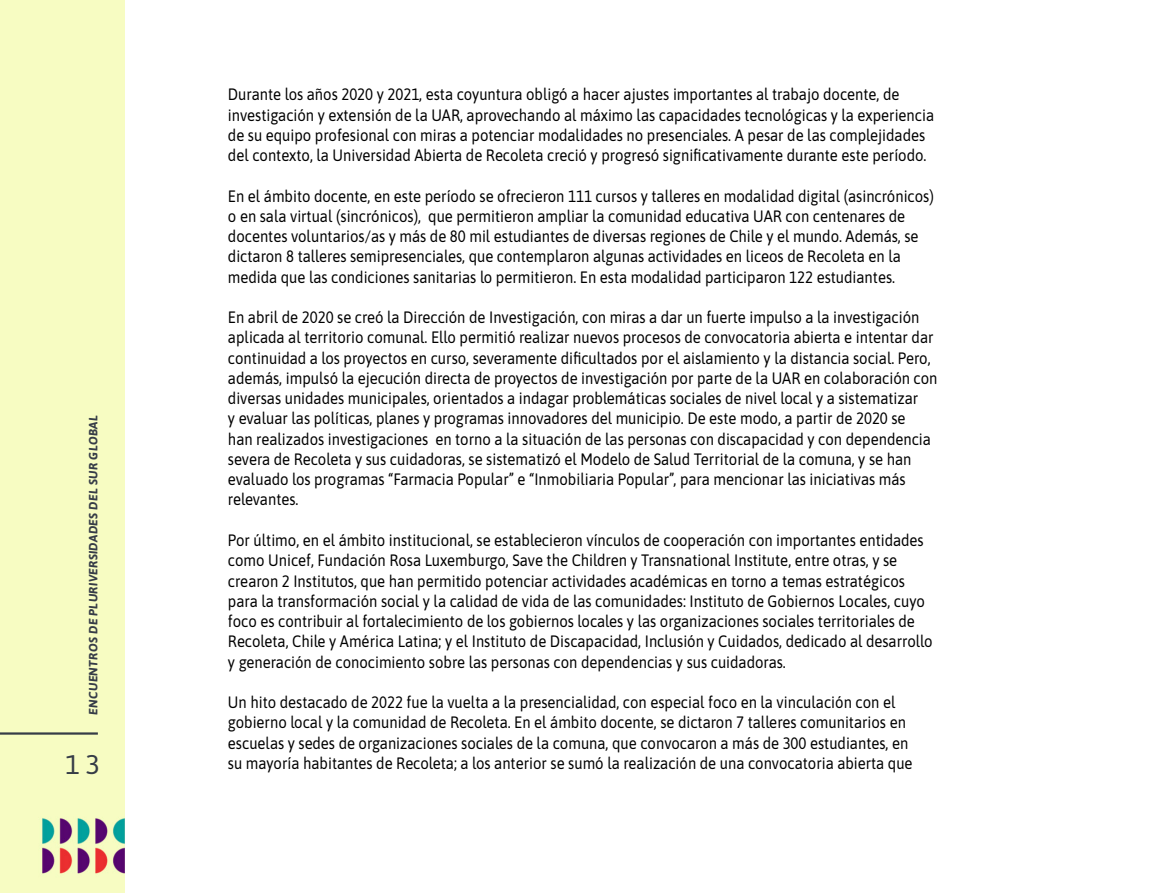
<style>
.page{position:relative;width:1149px;height:893px;background:#fff}
.page>*{position:absolute;margin:0;border:0;box-sizing:border-box;transform-origin:0 0}
.t1{font:27px "Asap";color:#363c47}
.t2{font:16.5px/20.2px "Asap";color:#000;scale:.9 1}
.t3{font:italic 700 12px "Asap";letter-spacing:.02em;color:#363c47}
</style>
<div class="page">
<div style="left:0;top:0;width:125px;height:893px;background:#f7fcc2"></div>
<hr style="left:0;top:732px;width:98px;height:3px;background:#363c47">
<p class="t3" style="left:85px;top:715px;width:301px;rotate:-90deg">ENCUENTROS DE PLURIVERSIDADES DEL SUR GLOBAL</p>
<h1 class="t1" style="left:65px;top:746px;width:36px">13</h1>
<p class="t2" style="left:228px;top:84px;width:785px">Durante los años 2020 y 2021, esta coyuntura obligó a hacer ajustes importantes al trabajo docente, de investigación y extensión de la UAR, aprovechando al máximo las capacidades tecnológicas y la experiencia de su equipo profesional con miras a potenciar modalidades no presenciales. A pesar de las complejidades del contexto, la Universidad Abierta de Recoleta creció y progresó significativamente durante este período.</p>
<p class="t2" style="left:228px;top:185px;width:785px">En el ámbito docente, en este período se ofrecieron 111 cursos y talleres en modalidad digital (asincrónicos) o en sala virtual (sincrónicos), que permitieron ampliar la comunidad educativa UAR con centenares de docentes voluntarios/as y más de 80 mil estudiantes de diversas regiones de Chile y el mundo. Además, se dictaron 8 talleres semipresenciales, que contemplaron algunas actividades en liceos de Recoleta en la medida que las condiciones sanitarias lo permitieron. En esta modalidad participaron 122 estudiantes.</p>
<p class="t2" style="left:228px;top:306px;width:789px">En abril de 2020 se creó la Dirección de Investigación, con miras a dar un fuerte impulso a la investigación aplicada al territorio comunal. Ello permitió realizar nuevos procesos de convocatoria abierta e intentar dar continuidad a los proyectos en curso, severamente dificultados por el aislamiento y la distancia social. Pero, además, impulsó la ejecución directa de proyectos de investigación por parte de la UAR en colaboración con diversas unidades municipales, orientados a indagar problemáticas sociales de nivel local y a sistematizar<br>y evaluar las políticas, planes y programas innovadores del municipio. De este modo, a partir de 2020 se<br>han realizados investigaciones en torno a la situación de las personas con discapacidad y con dependencia severa de Recoleta y sus cuidadoras, se sistematizó el Modelo de Salud Territorial de la comuna, y se han evaluado los programas “Farmacia Popular” e “Inmobiliaria Popular”, para mencionar las iniciativas más relevantes.</p>
<p class="t2" style="left:228px;top:529px;width:784px">Por último, en el ámbito institucional, se establecieron vínculos de cooperación con importantes entidades como Unicef, Fundación Rosa Luxemburgo, Save the Children y Transnational Institute, entre otras, y se crearon 2 Institutos, que han permitido potenciar actividades académicas en torno a temas estratégicos para la transformación social y la calidad de vida de las comunidades: Instituto de Gobiernos Locales, cuyo foco es contribuir al fortalecimiento de los gobiernos locales y las organizaciones sociales territoriales de Recoleta, Chile y América Latina; y el Instituto de Discapacidad, Inclusión y Cuidados, dedicado al desarrollo y generación de conocimiento sobre las personas con dependencias y sus cuidadoras.</p>
<p class="t2" style="left:228px;top:691px;width:762px">Un hito destacado de 2022 fue la vuelta a la presencialidad, con especial foco en la vinculación con el gobierno local y la comunidad de Recoleta. En el ámbito docente, se dictaron 7 talleres comunitarios en escuelas y sedes de organizaciones sociales de la comuna, que convocaron a más de 300 estudiantes, en su mayoría habitantes de Recoleta; a los anterior se sumó la realización de una convocatoria abierta que</p>
</div>
